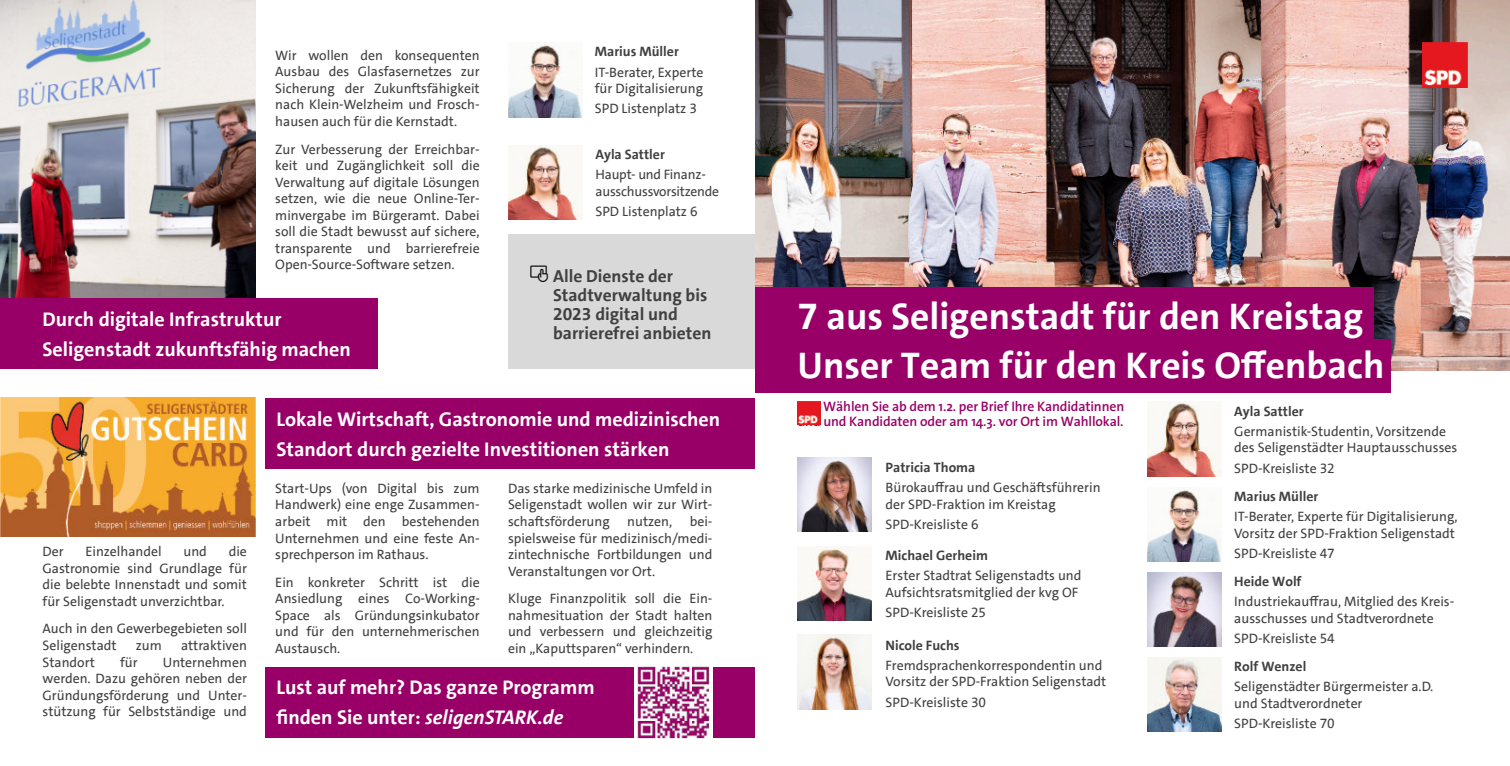
<style>
.page{position:relative;width:1510px;height:766px;background:#fff}
.page>*{position:absolute;margin:0;border:0;box-sizing:border-box;transform-origin:0 0}
.t1{font:700 37.5px/48.8px "SPD The Sans";color:#fff}
.t2{font:700 20px/30px "SPD The Sans";color:#fff}
.t3{font:700 17.5px/18.9px "SPD The Sans";color:#404040}
.t4{font:13.75px/16.5px "SPD The Sans";color:#404040}
.t5{font:700 13.75px "SPD The Sans";color:#404040}
.t6{font:600 13.75px/15px "The Sans 6";letter-spacing:-.01em;color:#980067;text-align:right}
.s1{font-style:italic}
</style>
<div class="page">
<img style="left:0;top:0;width:255px;height:298px">
<div style="left:0;top:298px;width:377px;height:71px;background:#980067"></div>
<img style="left:508px;top:145px;width:74px;height:75px">
<img style="left:508px;top:43px;width:74px;height:74px">
<div style="left:266px;top:398px;width:489px;height:70px;background:#980067"></div>
<img style="left:0;top:397px;width:255px;height:139px">
<div style="left:508px;top:234px;width:247px;height:135px;background:#d9d9d9"></div>
<div style="left:266px;top:666px;width:489px;height:71px;background:#980067"></div>
<img style="left:755px;top:0;width:754px;height:370px">
<div style="left:755px;top:340px;width:635px;height:53px;background:#980067"></div>
<div style="left:755px;top:287px;width:618px;height:53px;background:#980067"></div>
<img style="left:797px;top:401px;width:23px;height:23px">
<img style="left:1422px;top:43px;width:45px;height:44px">
<img style="left:797px;top:634px;width:75px;height:75px">
<img style="left:797px;top:546px;width:75px;height:74px">
<img style="left:797px;top:457px;width:75px;height:74px">
<img style="left:1147px;top:657px;width:74px;height:74px">
<img style="left:1147px;top:572px;width:74px;height:74px">
<img style="left:1147px;top:401px;width:74px;height:75px">
<img style="left:1147px;top:487px;width:74px;height:74px">
<div style="left:634px;top:663px;width:78px;height:78px;background:#fff"></div>
<img style="left:637px;top:666px;width:72px;height:72px">
<p class="t4" style="left:275px;top:48px;width:206px;text-align:justify">Wir wollen den konsequenten Ausbau des Glasfasernetzes zur Sicherung der Zukunftsfähigkeit nach Klein-Welzheim und Frosch&shy;hausen auch für die Kernstadt.</p>
<p class="t4" style="left:275px;top:142px;width:206px;text-align:justify">Zur Verbesserung der Erreichbar&shy;keit und Zugänglichkeit soll die Verwaltung auf digitale Lösungen setzen, wie die neue Online-Ter&shy;minvergabe im Bürgeramt. Dabei soll die Stadt bewusst auf sichere, transparente und barrierefreie Open-Source-Software setzen.</p>
<h2 class="t2" style="left:43px;top:306px;width:310px">Durch digitale Infrastruktur<br>Seligenstadt zukunftsfähig machen</h2>
<p class="t5" style="left:595px;top:46px;width:86px">Marius Müller</p>
<p class="t4" style="left:595px;top:65px;width:110px">IT-Berater, Experte für Digitalisierung</p>
<p class="t4" style="left:595px;top:102px;width:104px">SPD Listenplatz 3</p>
<p class="t5" style="left:595px;top:149px;width:71px">Ayla Sattler</p>
<p class="t4" style="left:595px;top:168px;width:125px">Haupt- und Finanz&shy;ausschussvorsitzende</p>
<p class="t4" style="left:595px;top:204px;width:104px">SPD Listenplatz 6</p>
<p class="t3" style="left:553px;top:268px;width:160px">Alle Dienste der<br>Stadtverwaltung bis<br>2023 digital und barrierefrei anbieten</p>
<p class="t4" style="left:43px;top:544px;width:206px;text-align:justify;text-indent:186px">die Gastronomie sind Grundlage für die belebte Innenstadt und somit für Seligenstadt unverzichtbar.</p>
<p class="t4" style="left:43px;top:621px;width:206px">Auch in den Gewerbegebieten soll<br>Seligenstadt</p>
<p class="t4" style="left:43px;top:544px;width:23px">Der</p>
<p class="t4" style="left:85px;top:544px;width:78px">Einzelhandel</p>
<p class="t4" style="left:183px;top:544px;width:25px">und</p>
<p class="t4" style="left:136px;top:638px;width:28px">zum</p>
<p class="t4" style="left:181px;top:638px;width:67px">attraktiven</p>
<p class="t4" style="left:43px;top:654px;width:54px">Standort</p>
<p class="t4" style="left:120px;top:654px;width:19px">für</p>
<p class="t4" style="left:43px;top:654px;width:206px;text-align:justify;text-indent:120px">Unternehmen werden. Dazu gehören neben der Gründungsförderung und Unter&shy;stützung für Selbstständige und</p>
<h2 class="t2" style="left:276px;top:405px;width:445px">Lokale Wirtschaft, Gastronomie und medizinischen<br>Standort durch gezielte Investitionen stärken</h2>
<p class="t4" style="left:275px;top:481px;width:206px;text-align:justify">Start-Ups (von Digital bis zum Handwerk) eine enge Zusammen&shy;arbeit mit den bestehenden Unternehmen und eine feste An&shy;sprechperson im Rathaus.</p>
<p class="t4" style="left:275px;top:575px;width:206px;text-align:justify">Ein konkreter Schritt ist die Ansiedlung eines Co-Working-Space als Gründungsinkubator und für den unternehmerischen Austausch.</p>
<p class="t4" style="left:508px;top:481px;width:206px;text-align:justify">Das starke medizinische Umfeld in Seligenstadt wollen wir zur Wirt&shy;schaftsförderung</p>
<p class="t4" style="left:508px;top:514px;width:206px;text-align:justify;text-indent:182px">bei&shy;spielsweise für medizinisch/medi&shy;zintechnische Fortbildungen und Veranstaltungen vor Ort.</p>
<p class="t4" style="left:508px;top:591px;width:206px;text-align:justify">Kluge Finanzpolitik soll die Ein&shy;nahmesituation der Stadt halten und verbessern und gleichzeitig ein „Kaputtsparen“ verhindern.</p>
<p class="t4" style="left:627px;top:514px;width:46px">nutzen,</p>
<h2 class="t2" style="left:276px;top:674px;width:320px">Lust auf mehr? Das ganze Programm finden Sie unter: <span class="s1">seligenSTARK.de</span></h2>
<h1 class="t1" style="left:797px;top:296px;width:588px">7 aus Seligenstadt für den Kreistag<br>Unser Team für den Kreis Offenbach</h1>
<p class="t6" style="left:797px;top:399px;width:328px">Wählen Sie ab dem 1.2. per Brief Ihre Kandidatinnen und und Kandidaten oder am 14.3. vor Ort im Wahllokal.</p>
<p class="t5" style="left:1234px;top:405px;width:71px">Ayla Sattler</p>
<p class="t4" style="left:1234px;top:424px;width:224px">Germanistik-Studentin, Vorsitzende des Seligenstädter Hauptausschusses</p>
<p class="t4" style="left:1234px;top:461px;width:102px">SPD-Kreisliste 32</p>
<p class="t5" style="left:1234px;top:490px;width:86px">Marius Müller</p>
<p class="t4" style="left:1234px;top:509px;width:225px">IT-Berater, Experte für Digitalisierung,<br>Vorsitz der SPD-Fraktion Seligenstadt</p>
<p class="t4" style="left:1234px;top:546px;width:102px">SPD-Kreisliste 47</p>
<p class="t5" style="left:885px;top:462px;width:91px">Patricia Thoma</p>
<p class="t4" style="left:885px;top:481px;width:216px">Bürokauffrau und Geschäftsführerin der SPD-Fraktion im Kreistag</p>
<p class="t4" style="left:885px;top:517px;width:94px">SPD-Kreisliste 6</p>
<p class="t5" style="left:885px;top:549px;width:104px">Michael Gerheim</p>
<p class="t4" style="left:885px;top:568px;width:197px">Erster Stadtrat Seligenstadts und<br>Aufsichtsratsmitglied der kvg OF</p>
<p class="t4" style="left:885px;top:605px;width:102px">SPD-Kreisliste 25</p>
<p class="t5" style="left:1234px;top:575px;width:69px">Heide Wolf</p>
<p class="t4" style="left:1234px;top:594px;width:221px">Industriekauffrau, Mitglied des Kreis&shy;ausschusses und Stadtverordnete</p>
<p class="t4" style="left:1234px;top:631px;width:102px">SPD-Kreisliste 54</p>
<p class="t5" style="left:885px;top:639px;width:76px">Nicole Fuchs</p>
<p class="t4" style="left:885px;top:658px;width:222px">Fremdsprachenkorrespondentin und<br>Vorsitz der SPD-Fraktion Seligenstadt</p>
<p class="t4" style="left:885px;top:695px;width:102px">SPD-Kreisliste 30</p>
<p class="t5" style="left:1234px;top:660px;width:74px">Rolf Wenzel</p>
<p class="t4" style="left:1234px;top:679px;width:201px">Seligenstädter Bürgermeister a.D. und Stadtverordneter</p>
<p class="t4" style="left:1234px;top:716px;width:102px">SPD-Kreisliste 70</p>
</div>
